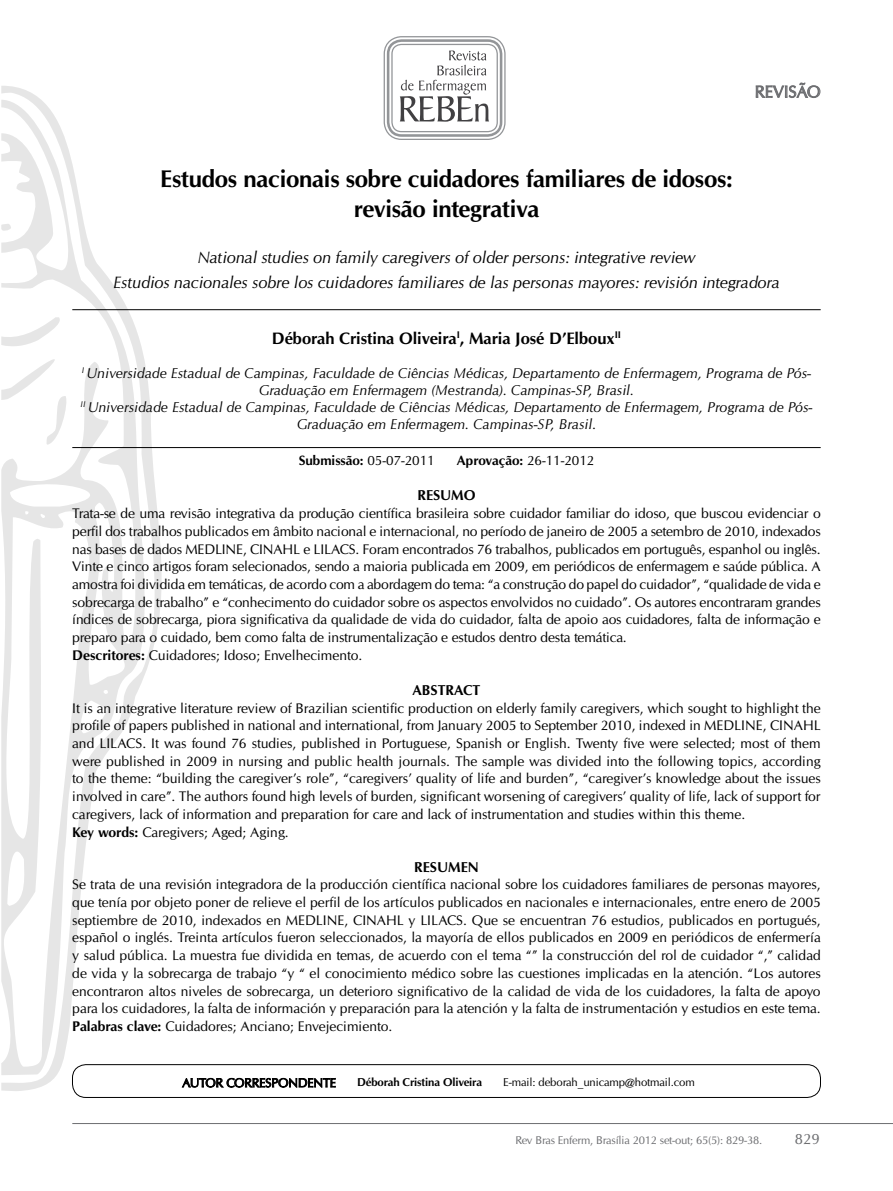
<style>
.page{position:relative;width:893px;height:1191px;background:#fff}
.page>*{position:absolute;margin:0;border:0;box-sizing:border-box;transform-origin:0 0}
.t1{font:700 24px/30px "URW Classico";letter-spacing:-.01em;color:#000;text-align:center}
.t2{font:italic 16.5px/25.2px "URW Classico";letter-spacing:-.01em;color:#000;text-align:center}
.t3{font:700 16.5px "URW Classico";color:#000}
.t4{font:16.5px "URW Classico";color:#6d6e71}
.t5{font:15px "URW Classico";color:#6d6e71}
.t6{font:italic 14.25px/17.1px "URW Classico";color:#000;text-align:center}
.t7{font:700 14.25px "URW Classico";color:#000}
.t8{font:13.95px/17.7px "URW Classico";letter-spacing:-.01em;color:#000}
.t9{font:700 13.5px "URW Classico";color:#000}
.t10{font:12.45px "URW Classico";letter-spacing:-.01em;color:#000}
.t11{font:11.4px "URW Classico";letter-spacing:-.01em;color:#000}
.t12{font:700 11.4px "URW Classico";letter-spacing:-.01em;color:#000}
.t13{font:11.25px "URW Classico";letter-spacing:-.015em;color:#6d6e71}
.s1{font-weight:400}
.s2{font-weight:700}
</style>
<div class="page">
<svg style="left:1px;top:86px;width:174px;height:1005px"></svg>
<div style="left:384px;top:36px;width:122px;height:104px;border:1px solid #939598;border-radius:17px"></div>
<div style="left:387px;top:39px;width:115px;height:98px;border:3px solid #939598;border-radius:14px"></div>
<div style="left:391px;top:44px;width:107px;height:88px;border:1px solid #939598;border-radius:10px"></div>
<svg style="left:400px;top:51px;width:89px;height:71px"></svg>
<hr style="left:72px;top:1123px;width:821px;height:1px;background:#6d6e71">
<hr style="left:72px;top:309px;width:749px;height:1px;background:#000">
<hr style="left:72px;top:447px;width:749px;height:1px;background:#000">
<svg style="left:756px;top:83px;width:64px;height:15px"></svg>
<div style="left:72px;top:1064px;width:749px;height:33px;border:1px solid #000;border-radius:14px"></div>
<svg style="left:182px;top:1078px;width:153px;height:9px"></svg>
<p class="t4" style="left:755px;top:82px;width:9px">revis</p>
<p class="t4" style="left:797px;top:82px;width:21px">ão</p>
<h1 class="t1" style="left:160px;top:163px;width:574px">Estudos nacionais sobre cuidadores familiares de idosos: revisão integrativa</h1>
<p class="t2" style="left:113px;top:245px;width:668px">National studies on family caregivers of older persons: integrative review<br>Estudios nacionales sobre los cuidadores familiares de las personas mayores: revisión integradora</p>
<p class="t3" style="left:272px;top:328px;width:351px">Déborah Cristina Oliveira<sup>I</sup>, Maria José D’Elboux<sup>II</sup></p>
<p class="t6" style="left:81px;top:365px;width:733px"><sup>I</sup> Universidade Estadual de Campinas, Faculdade de Ciências Médicas, Departamento de Enfermagem, Programa de Pós-Graduação em Enfermagem (Mestranda). Campinas-SP, Brasil.<br><sup>II</sup> Universidade Estadual de Campinas, Faculdade de Ciências Médicas, Departamento de Enfermagem, Programa de Pós-Graduação em Enfermagem. Campinas-SP, Brasil.</p>
<p class="t9" style="left:299px;top:452px;width:137px">Submissão: <span class="s1">05-07-2011</span></p>
<p class="t9" style="left:457px;top:452px;width:139px">Aprovação: <span class="s1">26-11-2012</span></p>
<p class="t7" style="left:417px;top:487px;width:60px">RESUMO</p>
<p class="t8" style="left:72px;top:505px;width:750px">Trata-se de uma revisão integrativa da produção científica brasileira sobre cuidador familiar do idoso, que buscou evidenciar o perfil dos trabalhos publicados em âmbito nacional e internacional, no período de janeiro de 2005 a setembro de 2010, indexados nas bases de dados MEDLINE, CINAHL e LILACS. Foram encontrados 76 trabalhos, publicados em português, espanhol ou inglês.<br>Vinte e cinco artigos foram selecionados, sendo a maioria publicada em 2009, em periódicos de enfermagem e saúde pública. A amostra foi dividida em temáticas, de acordo com a abordagem do tema: “a construção do papel do cuidador”, “qualidade de vida e sobrecarga de trabalho” e “conhecimento do cuidador sobre os aspectos envolvidos no cuidado”. Os autores encontraram grandes índices de sobrecarga, piora significativa da qualidade de vida do cuidador, falta de apoio aos cuidadores, falta de informação e preparo para o cuidado, bem como falta de instrumentalização e estudos dentro desta temática.<br><span class="s2">Descritores:</span> Cuidadores; Idoso; Envelhecimento.</p>
<p class="t7" style="left:412px;top:681px;width:69px">ABSTRACT</p>
<p class="t8" style="left:72px;top:699px;width:750px">It is an integrative literature review of Brazilian scientific production on elderly family caregivers, which sought to highlight the profile of papers published in national and international, from January 2005 to September 2010, indexed in MEDLINE, CINAHL and LILACS. It was found 76 studies, published in Portuguese, Spanish or English. Twenty five were selected; most of them were published in 2009 in nursing and public health journals. The sample was divided into the following topics, according to the theme: “building the caregiver’s role”, “caregivers’ quality of life and burden”, “caregiver’s knowledge about the issues involved in care”. The authors found high levels of burden, significant worsening of caregivers’ quality of life, lack of support for caregivers, lack of information and preparation for care and lack of instrumentation and studies within this theme.<br><span class="s2">Key words:</span> Caregivers; Aged; Aging.</p>
<p class="t7" style="left:414px;top:858px;width:66px">RESUMEN</p>
<p class="t8" style="left:72px;top:876px;width:750px;text-align:justify">Se trata de una revisión integradora de la producción científica nacional sobre los cuidadores familiares de personas mayores, que tenía por objeto poner de relieve el perfil de los artículos publicados en nacionales e internacionales, entre enero de 2005 septiembre de 2010, indexados en MEDLINE, CINAHL y LILACS. Que se encuentran 76 estudios, publicados en portugués, español o inglés. Treinta artículos fueron seleccionados, la mayoría de ellos publicados en 2009 en periódicos de enfermería y salud pública. La muestra fue dividida en temas, de acuerdo con el tema “” la construcción del rol de cuidador “,” calidad de vida y la sobrecarga de trabajo “y “ el conocimiento médico sobre las cuestiones implicadas en la atención. “Los autores encontraron altos niveles de sobrecarga, un deterioro significativo de la calidad de vida de los cuidadores, la falta de apoyo para los cuidadores, la falta de información y preparación para la atención y la falta de instrumentación y estudios en este tema.<br><span class="s2">Palabras clave:</span> Cuidadores; Anciano; Envejecimiento.</p>
<p class="t10" style="left:182px;top:1075px;width:155px">AUTOR CORRESPONDENTE</p>
<p class="t12" style="left:357px;top:1075px;width:126px">Déborah Cristina Oliveira</p>
<p class="t11" style="left:503px;top:1075px;width:193px">E-mail: deborah_unicamp@hotmail.com</p>
<p class="t13" style="left:515px;top:1133px;width:249px">Rev Bras Enferm, Brasília 2012 set-out; 65(5): 829-38.</p>
<p class="t5" style="left:795px;top:1130px;width:26px">829</p>
</div>
